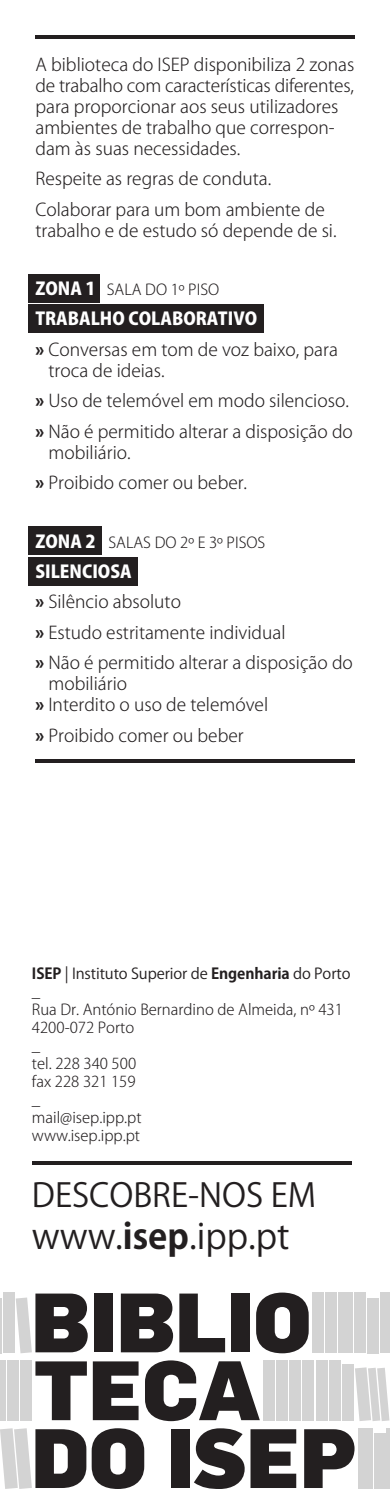
<style>
.page{position:relative;width:390px;height:1489px;background:#fff}
.page>*{position:absolute;margin:0;border:0;box-sizing:border-box;transform-origin:0 0}
.t1{font:35px "Koz Go Pro";color:#231f20}
.t2{font:32.5px "Koz Go Pro";color:#231f20}
.t3{font:300 17.5px/30.5px "Koz Go Pro";color:#231f20}
.t4{font:300 15px/18px "Koz Go Pro";color:#231f20}
.s1{font-weight:800;font-size:17.5px;color:#fff}
.s2{font-weight:800;color:#fff}
.s3{font-weight:800}
.s4{font-weight:700}
.s5{font-weight:400}
</style>
<div class="page">
<div style="left:29px;top:274px;width:71px;height:28px;background:#231f20"></div>
<div style="left:29px;top:526px;width:73px;height:29px;background:#231f20"></div>
<div style="left:29px;top:304px;width:235px;height:29px;background:#231f20"></div>
<div style="left:29px;top:557px;width:109px;height:28px;background:#231f20"></div>
<svg style="left:32px;top:1161px;width:319px;height:3px"></svg>
<hr style="left:35px;top:35px;width:319px;height:4px;background:#231f20">
<hr style="left:35px;top:759px;width:319px;height:4px;background:#231f20">
<hr style="left:0;top:1298px;width:1px;height:55px;background:#231f20">
<div style="left:3px;top:1292px;width:11px;height:61px;background:#d3d3d3"></div>
<div style="left:289px;top:1360px;width:12px;height:60px;background:#d3d3d3"></div>
<div style="left:302px;top:1360px;width:12px;height:60px;background:#d3d3d3"></div>
<div style="left:316px;top:1360px;width:11px;height:60px;background:#d3d3d3"></div>
<div style="left:329px;top:1360px;width:11px;height:60px;background:#d3d3d3"></div>
<div style="left:342px;top:1364px;width:11px;height:56px;background:#d3d3d3"></div>
<svg style="left:355px;top:1367px;width:34px;height:53px"></svg>
<div style="left:263px;top:1360px;width:12px;height:60px;background:#d3d3d3"></div>
<div style="left:276px;top:1360px;width:12px;height:60px;background:#d3d3d3"></div>
<div style="left:0;top:1360px;width:6px;height:60px;background:#d3d3d3"></div>
<div style="left:20px;top:1360px;width:12px;height:60px;background:#d3d3d3"></div>
<div style="left:7px;top:1360px;width:12px;height:60px;background:#d3d3d3"></div>
<div style="left:358px;top:1427px;width:14px;height:61px;background:#d3d3d3"></div>
<div style="left:374px;top:1433px;width:11px;height:55px;background:#d3d3d3"></div>
<hr style="left:386px;top:1427px;width:4px;height:61px;background:#d3d3d3">
<div style="left:338px;top:1292px;width:15px;height:61px;background:#d3d3d3"></div>
<div style="left:367px;top:1298px;width:11px;height:55px;background:#d3d3d3"></div>
<div style="left:380px;top:1292px;width:10px;height:61px;background:#d3d3d3"></div>
<div style="left:312px;top:1292px;width:12px;height:61px;background:#d3d3d3"></div>
<div style="left:325px;top:1292px;width:12px;height:61px;background:#d3d3d3"></div>
<div style="left:354px;top:1292px;width:11px;height:61px;background:#d3d3d3"></div>
<svg style="left:16px;top:1293px;width:72px;height:60px"></svg>
<div style="left:94px;top:1293px;width:18px;height:59px;background:#231f20"></div>
<svg style="left:121px;top:1293px;width:52px;height:59px;background:#444142"></svg>
<svg style="left:179px;top:1293px;width:46px;height:59px"></svg>
<div style="left:231px;top:1293px;width:18px;height:59px;background:#231f20"></div>
<svg style="left:256px;top:1292px;width:53px;height:61px"></svg>
<svg style="left:35px;top:1361px;width:52px;height:58px"></svg>
<svg style="left:93px;top:1361px;width:45px;height:58px"></svg>
<svg style="left:145px;top:1360px;width:115px;height:60px"></svg>
<svg style="left:0;top:1428px;width:86px;height:60px"></svg>
<svg style="left:92px;top:1428px;width:52px;height:60px"></svg>
<div style="left:171px;top:1428px;width:18px;height:59px;background:#231f20"></div>
<svg style="left:194px;top:1428px;width:102px;height:60px"></svg>
<svg style="left:304px;top:1429px;width:50px;height:58px"></svg>
<p class="t3" style="left:35px;top:54px;width:320px;line-height:21px">A biblioteca do ISEP disponibiliza 2 zonas de trabalho com características diferentes, para proporcionar aos seus utilizadores ambientes de trabalho que correspon&shy;dam às suas necessidades.</p>
<p class="t3" style="left:35px;top:164px;width:291px">Respeite as regras de conduta.<br>Colaborar para um bom ambiente de</p>
<p class="t3" style="left:35px;top:215px;width:302px">trabalho e de estudo só depende de si.</p>
<p class="t4" style="left:35px;top:281px;width:185px"><span class="s1">ZONA 1</span> SALA DO 1º PISO</p>
<p class="t3" style="left:35px;top:304px;width:304px"><span class="s2">TRABALHO COLABORATIVO<br></span><span class="s3">»</span> Conversas em tom de voz baixo, para</p>
<p class="t3" style="left:35px;top:355px;width:319px;text-indent:13px">troca de ideias.<br><span class="s3">»</span> Uso de telemóvel em modo silencioso. <span class="s3">»</span> Não é permitido alterar a disposição do</p>
<p class="t3" style="left:35px;top:437px;width:213px;text-indent:13px">mobiliário.<br><span class="s3">»</span> Proibido comer ou beber.</p>
<p class="t4" style="left:35px;top:533px;width:231px"><span class="s1">ZONA 2</span> SALAS DO 2º E 3º PISOS</p>
<p class="t3" style="left:35px;top:556px;width:319px"><span class="s2">SILENCIOSA<br></span><span class="s3">»</span> Silêncio absoluto<br><span class="s3">»</span> Estudo estritamente individual<br><span class="s3">»</span> Não é permitido alterar a disposição do</p>
<p class="t3" style="left:35px;top:673px;width:234px;line-height:21px;text-indent:13px">mobiliário<br><span class="s3">»</span> Interdito o uso de telemóvel</p>
<p class="t3" style="left:35px;top:720px;width:210px"><span class="s3">»</span> Proibido comer ou beber</p>
<p class="t4" style="left:32px;top:964px;width:320px"><span class="s4">ISEP</span> <span class="s5">| Instituto Superior de</span> <span class="s4">Engenharia</span> <span class="s5">do Porto </span>_<br>Rua Dr. António Bernardino de Almeida, nº 431<br>4200-072 Porto<br>_<br>tel. 228 340 500<br>fax 228 321 159<br>_<br>mail@isep.ipp.pt<br>www.isep.ipp.pt</p>
<h2 class="t2" style="left:32px;top:1174px;width:285px">DESCOBRE-NOS EM</h2>
<h1 class="t1" style="left:32px;top:1213px;width:259px">www.<span class="s4">isep</span>.ipp.pt</h1>
</div>
